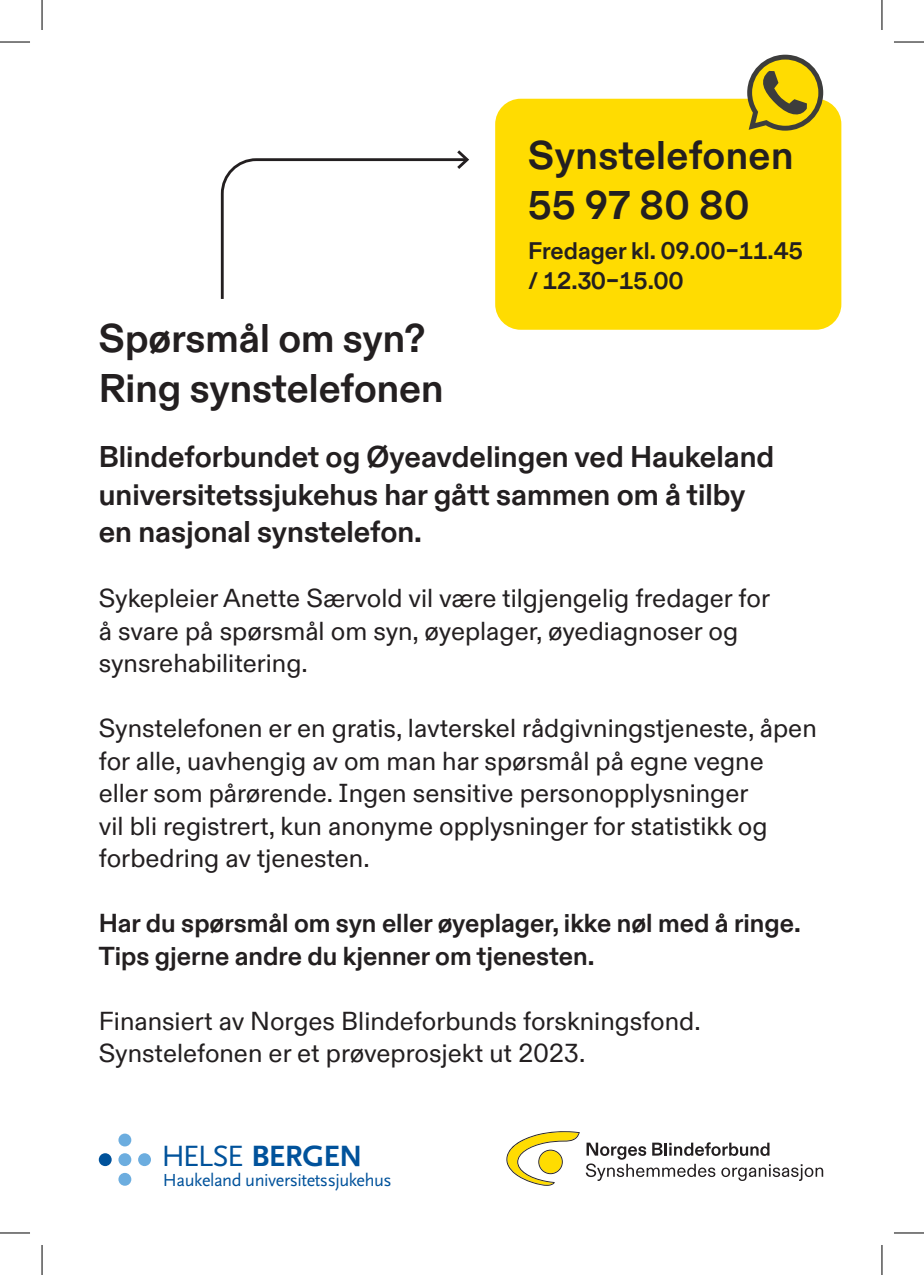
<style>
.page{position:relative;width:924px;height:1275px;background:#fff}
.page>*{position:absolute;margin:0;border:0;box-sizing:border-box;transform-origin:0 0}
.t1{font:700 40px/50px "Norges Blindeforbund Diatype";color:#231f20}
.t2{font:700 30.6px "Scala Sans";letter-spacing:-.025em;color:#00529b}
.t3{font:700 30px/37.6px "Norges Blindeforbund Diatype";color:#231f20}
.t4{font:26px/32.4px "Norges Blindeforbund Diatype";color:#231f20}
.t5{font:700 26px/32.4px "Norges Blindeforbund Diatype";color:#231f20}
.t6{font:700 24px/30px "Norges Blindeforbund Diatype";color:#231f20}
.t7{font:18.2px "Scala Sans";letter-spacing:-.025em;color:#00529b}
.s1{font-weight:400}
</style>
<div class="page">
<div style="left:495px;top:99px;width:346px;height:231px;background:#ffdc01;border-radius:26px"></div>
<svg style="left:746px;top:55px;width:76px;height:76px"></svg>
<svg style="left:220px;top:150px;width:249px;height:149px"></svg>
<svg style="left:585px;top:1142px;width:237px;height:39px"></svg>
<svg style="left:506px;top:1131px;width:73px;height:54px"></svg>
<div style="left:118px;top:1133px;width:13px;height:13px;background:#6caddf;border-radius:50%"></div>
<div style="left:118px;top:1153px;width:13px;height:13px;background:#6caddf;border-radius:50%"></div>
<div style="left:99px;top:1153px;width:13px;height:13px;background:#00529b;border-radius:50%"></div>
<div style="left:138px;top:1153px;width:13px;height:13px;background:#6caddf;border-radius:50%"></div>
<div style="left:118px;top:1172px;width:13px;height:13px;background:#6caddf;border-radius:50%"></div>
<hr style="left:0;top:42px;width:30px;height:1px;background:#000">
<hr style="left:893px;top:42px;width:30px;height:1px;background:#000">
<hr style="left:0;top:1232px;width:30px;height:1px;background:#000">
<hr style="left:893px;top:1232px;width:30px;height:1px;background:#000">
<hr style="left:42px;top:0;width:1px;height:30px;background:#000">
<hr style="left:42px;top:1245px;width:1px;height:30px;background:#000">
<hr style="left:881px;top:0;width:1px;height:30px;background:#000">
<hr style="left:881px;top:1245px;width:1px;height:30px;background:#000">
<h1 class="t1" style="left:528px;top:128px;width:267px">Synstelefonen<br>55 97 80 80</h1>
<p class="t6" style="left:528px;top:234px;width:276px">Fredager kl. 09.00–11.45 / 12.30–15.00</p>
<h1 class="t1" style="left:99px;top:311px;width:346px">Spørsmål om syn?<br>Ring synstelefonen</h1>
<p class="t3" style="left:99px;top:436px;width:676px">Blindeforbundet og Øyeavdelingen ved Haukeland universitetssjukehus har gått sammen om å tilby en nasjonal synstelefon.</p>
<p class="t4" style="left:99px;top:580px;width:672px">Sykepleier Anette Særvold vil være tilgjengelig fredager for å svare på spørsmål om syn, øyeplager, øyediagnoser og synsrehabilitering.</p>
<p class="t4" style="left:99px;top:710px;width:719px">Synstelefonen er en gratis, lavterskel rådgivningstjeneste, åpen for alle, uavhengig av om man har spørsmål på egne vegne eller som pårørende. Ingen sensitive personopplysninger<br>vil bli registrert, kun anonyme opplysninger for statistikk og forbedring av tjenesten.</p>
<p class="t5" style="left:99px;top:906px;width:703px">Har du spørsmål om syn eller øyeplager, ikke nøl med å ringe.<br>Tips gjerne andre du kjenner om tjenesten.</p>
<p class="t4" style="left:99px;top:1003px;width:603px">Finansiert av Norges Blindeforbunds forskningsfond.<br>Synstelefonen er et prøveprosjekt ut 2023.</p>
<p class="t2" style="left:161px;top:1139px;width:202px"><span class="s1">HELSE</span> BERGEN</p>
<p class="t7" style="left:163px;top:1170px;width:230px">Haukeland universitetssjukehus</p>
</div>
